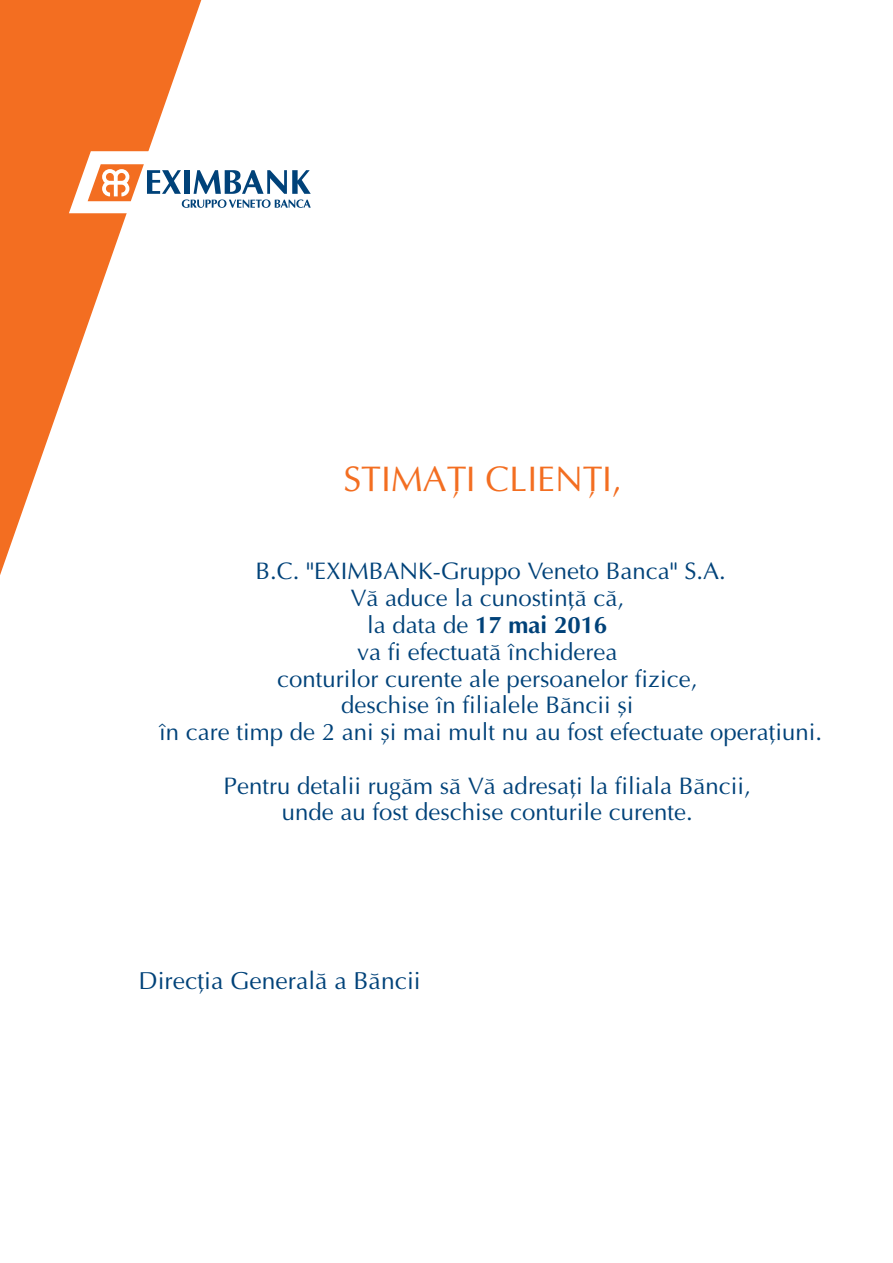
<style>
.page{position:relative;width:893px;height:1263px;background:#fff}
.page>*{position:absolute;margin:0;border:0;box-sizing:border-box;transform-origin:0 0}
.t1{font:35.7px "AG Opus SER";color:#f36e21}
.t2{font:24.6px "AG Opus SER";color:#004279}
.t3{font:24px/26.8px "AG Opus SER";color:#004279;text-align:center}
.s1{font-weight:700}
</style>
<div class="page">
<svg style="left:0;top:0;width:202px;height:575px"></svg>
<svg style="left:69px;top:151px;width:242px;height:62px"></svg>
<h1 class="t1" style="left:343px;top:464px;width:280px">STIMA|I CLIEN|I,</h1>
<p class="t3" style="left:255px;top:560px;width:472px">B.C. "EXIMBANK-Gruppo Veneto Banca" S.A.</p>
<p class="t3" style="left:159px;top:587px;width:665px">V[ aduce la cunostin\[ c[,<br>la data de <span class="s1">17 mai 2016<br></span>va fi efectuat[ ]nchiderea<br>conturilor curente ale persoanelor fizice,<br>deschise ]n filialele B[ncii ’i<br>]n care timp de 2 ani ’i mai mult nu au fost efectuate opera\iuni.</p>
<p class="t3" style="left:224px;top:774px;width:528px">Pentru detalii rug[m s[ V[ adresa\i la filiala B[ncii, unde au fost deschise conturile curente.</p>
<p class="t2" style="left:138px;top:970px;width:284px">Direc\ia General[ a B[ncii</p>
</div>
